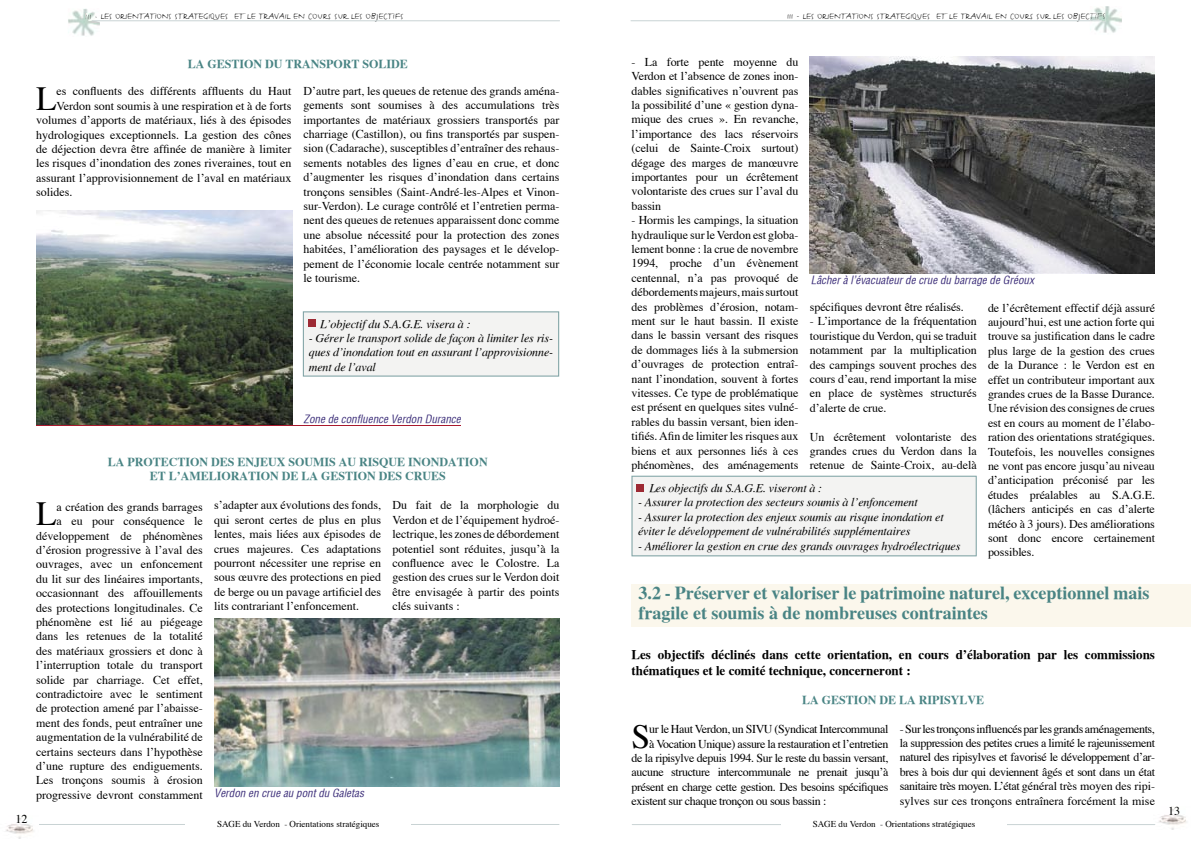
<style>
.page{position:relative;width:1191px;height:842px;background:#fff}
.page>*{position:absolute;margin:0;border:0;box-sizing:border-box;transform-origin:0 0}
.t1{font:33.7px "Times";color:#000}
.t2{font:700 18px/20px "Times";color:#498484}
.t3{font:700 13px/15.6px "Times";color:#000}
.t4{font:12px/14.4px "Times";color:#000;text-align:justify}
.t5{font:italic 12px/14.4px "Times";letter-spacing:-.01em;color:#000;text-align:justify}
.t6{font:12px "Times";letter-spacing:-.03em;color:#000}
.t7{font:700 12px/14.4px "Times";color:#498484;text-align:center}
.t8{font:11px "FF Justlefthand Caps";color:#000}
.t9{font:italic condensed 11px "Helvetica";color:#3c2e79}
.t10{font:9px "Times";color:#000}
</style>
<div class="page">
<hr style="left:36px;top:824px;width:523px;height:1px;background:#c9d3d4">
<div style="left:185px;top:820px;width:226px;height:15px;background:#fff"></div>
<img style="left:6px;top:818px;width:32px;height:21px">
<img style="left:68px;top:9px;width:32px;height:27px">
<img style="left:86px;top:13px;width:14px;height:9px">
<hr style="left:92px;top:20px;width:468px;height:1px;background:#c9d3d4">
<img style="left:1159px;top:809px;width:28px;height:21px">
<hr style="left:632px;top:824px;width:523px;height:1px;background:#c9d3d4">
<div style="left:781px;top:820px;width:226px;height:15px;background:#fff"></div>
<hr style="left:630px;top:20px;width:472px;height:1px;background:#c9d3d4">
<img style="left:1089px;top:6px;width:33px;height:27px">
<img style="left:1089px;top:13px;width:16px;height:8px">
<svg style="left:1089px;top:20px;width:13px;height:1px"></svg>
<img style="left:36px;top:211px;width:256px;height:214px">
<div style="left:303px;top:311px;width:256px;height:66px;background:#f3f3f2"></div>
<div style="left:308px;top:320px;width:7px;height:7px;background:#9d2a34"></div>
<hr style="left:37px;top:425px;width:424px;height:1px;background:#a9192d">
<div style="left:631px;top:476px;width:345px;height:80px;background:#f3f3f2"></div>
<div style="left:636px;top:485px;width:7px;height:7px;background:#9d2a34"></div>
<img style="left:809px;top:57px;width:346px;height:216px">
<img style="left:214px;top:618px;width:345px;height:168px">
<div style="left:631px;top:584px;width:560px;height:42px;background:#fbf7ec"></div>
<p class="t8" style="left:85px;top:10px;width:320px">III - LES ORIENTATIONS STRATEGIQUES ET LE TRAVAIL EN COURS SUR LES OBJECTIFS</p>
<p class="t7" style="left:188px;top:56px;width:222px">LA GESTION DU TRANSPORT SOLIDE</p>
<p class="t4" style="left:303px;top:84px;width:257px">D’autre part, les queues de retenue des grands aména&shy;gements sont soumises à des accumulations très importantes de matériaux grossiers transportés par charriage (Castillon), ou fins transportés par suspen&shy;sion (Cadarache), susceptibles d’entraîner des rehaus&shy;sements notables des lignes d’eau en crue, et donc d’augmenter les risques d’inondation dans certains tronçons sensibles (Saint-André-les-Alpes et Vinon&shy;sur-Verdon). Le curage contrôlé et l’entretien perma&shy;nent des queues de retenues apparaissent donc comme une absolue nécessité pour la protection des zones habitées, l’amélioration des paysages et le dévelop&shy;pement de l’économie locale centrée notamment sur le tourisme.</p>
<h1 class="t1" style="left:36px;top:77px;width:22px">L</h1>
<p class="t4" style="left:57px;top:85px;width:236px">es confluents des différents affluents du Haut</p>
<p class="t4" style="left:57px;top:99px;width:236px">Verdon sont soumis à une respiration et à de forts</p>
<p class="t4" style="left:36px;top:114px;width:257px">volumes d’apports de matériaux, liés à des épisodes</p>
<p class="t4" style="left:36px;top:128px;width:257px">hydrologiques exceptionnels. La gestion des cônes</p>
<p class="t4" style="left:36px;top:143px;width:257px">de déjection devra être affinée de manière à limiter</p>
<p class="t4" style="left:36px;top:157px;width:257px">les risques d’inondation des zones riveraines, tout en</p>
<p class="t4" style="left:36px;top:171px;width:257px">assurant l’approvisionnement de l’aval en matériaux</p>
<p class="t4" style="left:36px;top:186px;width:38px">solides.</p>
<p class="t5" style="left:320px;top:316px;width:152px">L’objectif du S.A.G.E. visera à :</p>
<p class="t5" style="left:309px;top:331px;width:246px">- Gérer le transport solide de façon à limiter les ris&shy;ques d’inondation tout en assurant l’approvisionne&shy;ment de l’aval</p>
<p class="t9" style="left:304px;top:412px;width:159px">Zone de confluence Verdon Durance</p>
<p class="t4" style="left:15px;top:812px;width:13px">12</p>
<p class="t7" style="left:108px;top:454px;width:381px">LA PROTECTION DES ENJEUX SOUMIS AU RISQUE INONDATION<br>ET L’AMELIORATION DE LA GESTION DES CRUES</p>
<p class="t4" style="left:36px;top:500px;width:168px;text-align:right">a création des grands barrages<br>a eu pour conséquence le développement de phénomènes d’érosion progressive à l’aval des ouvrages, avec un enfoncement du lit sur des linéaires importants, occasionnant des affouillements des protections longitudinales. Ce phénomène est lié au piégeage dans les retenues de la totalité des matériaux grossiers et donc à l’interruption totale du transport solide par charriage. Cet effet, contradictoire avec le sentiment de protection amené par l’abaisse&shy;ment des fonds, peut entraîner une augmentation de la vulnérabilité de certains secteurs dans l’hypothèse d’une rupture des endiguements.<br>Les tronçons soumis à érosion progressive devront constamment</p>
<p class="t4" style="left:214px;top:499px;width:168px">s’adapter aux évolutions des fonds, qui seront certes de plus en plus lentes, mais liées aux épisodes de crues majeures. Ces adaptations pourront nécessiter une reprise en sous œuvre des protections en pied de berge ou un pavage artificiel des lits contrariant l’enfoncement.</p>
<p class="t4" style="left:392px;top:499px;width:168px">Du fait de la morphologie du Verdon et de l’équipement hydroé&shy;lectrique, les zones de débordement potentiel sont réduites, jusqu’à la confluence avec le Colostre. La gestion des crues sur le Verdon doit être envisagée à partir des points clés suivants :</p>
<h1 class="t1" style="left:36px;top:493px;width:22px">L</h1>
<p class="t9" style="left:214px;top:786px;width:151px">Verdon en crue au pont du Galetas</p>
<p class="t10" style="left:217px;top:818px;width:164px">SAGE du Verdon - Orientations stratégiques</p>
<p class="t8" style="left:787px;top:10px;width:320px">III - LES ORIENTATIONS STRATEGIQUES ET LE TRAVAIL EN COURS SUR LES OBJECTIFS</p>
<p class="t4" style="left:631px;top:55px;width:168px">- La forte pente moyenne du Verdon et l’absence de zones inon&shy;dables significatives n’ouvrent pas la possibilité d’une « gestion dyna&shy;mique des crues ». En revanche, l’importance des lacs réservoirs (celui de Sainte-Croix surtout) dégage des marges de manœuvre importantes pour un écrêtement volontariste des crues sur l’aval du bassin</p>
<p class="t4" style="left:631px;top:214px;width:168px">- Hormis les campings, la situation hydraulique sur le Verdon est globa&shy;lement bonne : la crue de novembre 1994, proche d’un évènement centennal, n’a pas provoqué de débordements majeurs, mais surtout des problèmes d’érosion, notam&shy;ment sur le haut bassin. Il existe dans le bassin versant des risques de dommages liés à la submersion d’ouvrages de protection entraî&shy;nant l’inondation, souvent à fortes vitesses. Ce type de problématique est présent en quelques sites vulné&shy;rables du bassin versant, bien iden&shy;tifiés. Afin de limiter les risques aux biens et aux personnes liés à ces phénomènes, des aménagements</p>
<p class="t9" style="left:811px;top:273px;width:224px">Lâcher à l’évacuateur de crue du barrage de Gréoux</p>
<p class="t4" style="left:809px;top:300px;width:156px">spécifiques devront être réalisés.</p>
<p class="t4" style="left:809px;top:315px;width:168px">- L’importance de la fréquentation touristique du Verdon, qui se traduit notamment par la multiplication des campings souvent proches des cours d’eau, rend important la mise en place de systèmes structurés d’alerte de crue.</p>
<p class="t4" style="left:809px;top:430px;width:168px">Un écrêtement volontariste des grandes crues du Verdon dans la retenue de Sainte-Croix, au-delà</p>
<p class="t4" style="left:988px;top:301px;width:168px">de l’écrêtement effectif déjà assuré aujourd’hui, est une action forte qui trouve sa justification dans le cadre plus large de la gestion des crues de la Durance : le Verdon est en effet un contributeur important aux grandes crues de la Basse Durance.<br>Une révision des consignes de crues est en cours au moment de l’élabo&shy;ration des orientations stratégiques.<br>Toutefois, les nouvelles consignes ne vont pas encore jusqu’au niveau d’anticipation préconisé par les études préalables au S.A.G.E. (lâchers anticipés en cas d’alerte météo à 3 jours). Des améliorations sont donc encore certainement possibles.</p>
<p class="t5" style="left:649px;top:481px;width:174px">Les objectifs du S.A.G.E. viseront à :</p>
<p class="t5" style="left:638px;top:495px;width:281px">- Assurer la protection des secteurs soumis à l’enfoncement</p>
<p class="t5" style="left:638px;top:510px;width:307px">- Assurer la protection des enjeux soumis au risque inondation et éviter le développement de vulnérabilités supplémentaires</p>
<p class="t5" style="left:638px;top:538px;width:324px">- Améliorer la gestion en crue des grands ouvrages hydroélectriques</p>
<h2 class="t2" style="left:638px;top:583px;width:512px">3.2 - Préserver et valoriser le patrimoine naturel, exceptionnel mais fragile et soumis à de nombreuses contraintes</h2>
<p class="t3" style="left:631px;top:646px;width:525px">Les objectifs déclinés dans cette orientation, en cours d’élaboration par les commissions thématiques et le comité technique, concerneront :</p>
<p class="t7" style="left:802px;top:692px;width:184px">LA GESTION DE LA RIPISYLVE</p>
<h1 class="t1" style="left:631px;top:715px;width:20px">S</h1>
<p class="t6" style="left:649px;top:721px;width:241px">ur le Haut Verdon, un SIVU (Syndicat Intercommunal</p>
<p class="t4" style="left:900px;top:722px;width:257px">- Sur les tronçons influencés par les grands aménagements, la suppression des petites crues a limité le rajeunissement naturel des ripisylves et favorisé le développement d’ar&shy;bres à bois dur qui deviennent âgés et sont dans un état sanitaire très moyen. L’état général très moyen des ripi&shy;sylves sur ces tronçons entraînera forcément la mise</p>
<p class="t6" style="left:649px;top:736px;width:241px">à Vocation Unique) assure la restauration et l’entretien</p>
<p class="t6" style="left:631px;top:750px;width:258px">de la ripisylve depuis 1994. Sur le reste du bassin versant,</p>
<p class="t6" style="left:631px;top:765px;width:258px">aucune structure intercommunale ne prenait jusqu’à</p>
<p class="t6" style="left:631px;top:779px;width:258px">présent en charge cette gestion. Des besoins spécifiques</p>
<p class="t6" style="left:631px;top:793px;width:196px">existent sur chaque tronçon ou sous bassin :</p>
<p class="t10" style="left:813px;top:818px;width:164px">SAGE du Verdon - Orientations stratégiques</p>
<p class="t4" style="left:1168px;top:804px;width:13px">13</p>
</div>
